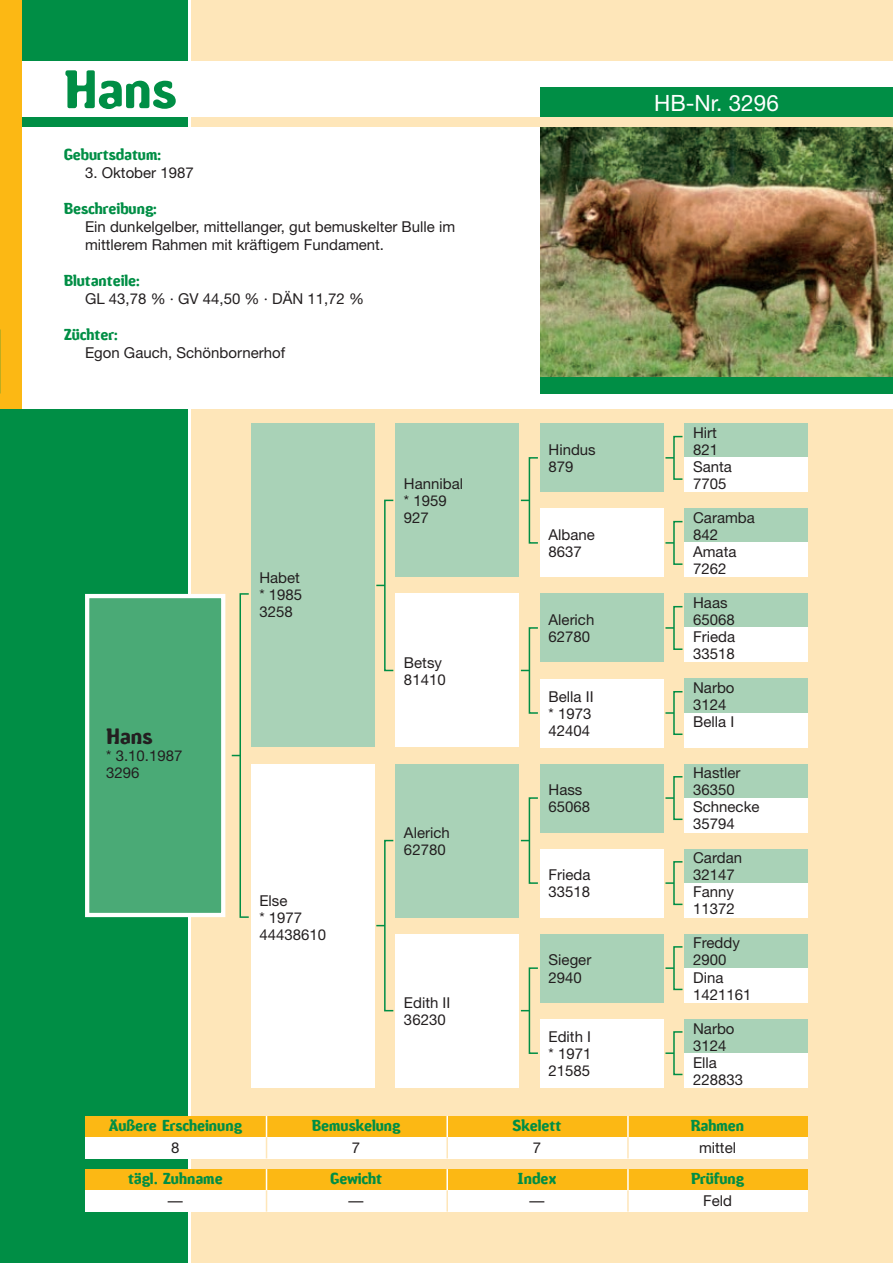
<style>
.page{position:relative;width:893px;height:1263px;background:#fff}
.page>*{position:absolute;margin:0;border:0;box-sizing:border-box;transform-origin:0 0}
.t1{font:51px "Amoebia Drop";color:#008e45}
.t2{font:22.5px "Helvetica Neue";color:#fff}
.t3{font:21px "Amoebia Drop";color:#231f20}
.t4{font:15px/17px "Helvetica Neue";color:#231f20}
.t5{font:15px "Amoebia Drop";color:#008e45}
</style>
<div class="page">
<div style="left:191px;top:0;width:702px;height:1263px;background:#fee6b9"></div>
<div style="left:0;top:0;width:187px;height:1263px;background:#008e45"></div>
<div style="left:0;top:62px;width:893px;height:55px;background:#fff"></div>
<div style="left:0;top:128px;width:893px;height:281px;background:#fff"></div>
<div style="left:685px;top:424px;width:123px;height:34px;background:#a9d2b7"></div>
<div style="left:685px;top:509px;width:123px;height:34px;background:#a9d2b7"></div>
<div style="left:685px;top:594px;width:123px;height:34px;background:#a9d2b7"></div>
<div style="left:685px;top:679px;width:123px;height:34px;background:#a9d2b7"></div>
<div style="left:685px;top:764px;width:123px;height:34px;background:#a9d2b7"></div>
<div style="left:685px;top:849px;width:123px;height:34px;background:#a9d2b7"></div>
<div style="left:685px;top:934px;width:123px;height:34px;background:#a9d2b7"></div>
<div style="left:685px;top:1019px;width:123px;height:34px;background:#a9d2b7"></div>
<div style="left:685px;top:458px;width:123px;height:34px;background:#fff"></div>
<div style="left:685px;top:543px;width:123px;height:34px;background:#fff"></div>
<div style="left:685px;top:628px;width:123px;height:34px;background:#fff"></div>
<div style="left:685px;top:713px;width:123px;height:34px;background:#fff"></div>
<div style="left:685px;top:798px;width:123px;height:34px;background:#fff"></div>
<div style="left:685px;top:883px;width:123px;height:34px;background:#fff"></div>
<div style="left:685px;top:968px;width:123px;height:34px;background:#fff"></div>
<div style="left:685px;top:1053px;width:123px;height:34px;background:#fff"></div>
<div style="left:540px;top:87px;width:353px;height:30px;background:#008e45"></div>
<div style="left:540px;top:424px;width:123px;height:68px;background:#a9d2b7"></div>
<div style="left:540px;top:509px;width:123px;height:68px;background:#fff"></div>
<div style="left:540px;top:594px;width:123px;height:68px;background:#a9d2b7"></div>
<div style="left:540px;top:679px;width:123px;height:68px;background:#fff"></div>
<div style="left:540px;top:764px;width:123px;height:68px;background:#a9d2b7"></div>
<div style="left:540px;top:849px;width:123px;height:68px;background:#fff"></div>
<div style="left:540px;top:934px;width:123px;height:68px;background:#a9d2b7"></div>
<div style="left:540px;top:1019px;width:123px;height:68px;background:#fff"></div>
<div style="left:395px;top:424px;width:124px;height:153px;background:#a9d2b7"></div>
<div style="left:395px;top:594px;width:124px;height:153px;background:#fff"></div>
<div style="left:395px;top:764px;width:124px;height:153px;background:#a9d2b7"></div>
<div style="left:395px;top:934px;width:124px;height:153px;background:#fff"></div>
<div style="left:251px;top:424px;width:123px;height:323px;background:#a9d2b7"></div>
<div style="left:251px;top:764px;width:123px;height:323px;background:#fff"></div>
<div style="left:85px;top:594px;width:140px;height:323px;background:#4aaa76;border:4px solid #fff"></div>
<div style="left:239px;top:593px;width:10px;height:325px;border:2px solid #008e45"></div>
<div style="left:384px;top:500px;width:10px;height:171px;border:2px solid #008e45"></div>
<div style="left:384px;top:840px;width:10px;height:171px;border:2px solid #008e45"></div>
<div style="left:529px;top:457px;width:10px;height:87px;border:2px solid #008e45"></div>
<div style="left:529px;top:627px;width:10px;height:87px;border:2px solid #008e45"></div>
<div style="left:529px;top:797px;width:10px;height:87px;border:2px solid #008e45"></div>
<div style="left:529px;top:967px;width:10px;height:87px;border:2px solid #008e45"></div>
<svg style="left:665px;top:457px;width:9px;height:2px"></svg>
<svg style="left:665px;top:542px;width:9px;height:2px"></svg>
<svg style="left:665px;top:627px;width:9px;height:2px"></svg>
<svg style="left:665px;top:712px;width:9px;height:2px"></svg>
<svg style="left:665px;top:797px;width:9px;height:2px"></svg>
<svg style="left:665px;top:882px;width:9px;height:2px"></svg>
<svg style="left:665px;top:967px;width:9px;height:2px"></svg>
<svg style="left:665px;top:1052px;width:9px;height:2px"></svg>
<div style="left:85px;top:1116px;width:723px;height:21px;background:#fcb814"></div>
<div style="left:85px;top:1169px;width:723px;height:21px;background:#fcb814"></div>
<div style="left:85px;top:1137px;width:723px;height:21px;background:#fff"></div>
<div style="left:85px;top:1190px;width:723px;height:21px;background:#fff"></div>
<svg style="left:266px;top:1116px;width:1px;height:42px"></svg>
<svg style="left:266px;top:1169px;width:1px;height:42px"></svg>
<hr style="left:446px;top:1116px;width:2px;height:21px;background:#fff">
<hr style="left:446px;top:1169px;width:2px;height:21px;background:#fff">
<hr style="left:446px;top:1137px;width:2px;height:21px;background:#fee6b9">
<hr style="left:446px;top:1190px;width:2px;height:21px;background:#fee6b9">
<hr style="left:627px;top:1116px;width:2px;height:21px;background:#fff">
<hr style="left:627px;top:1169px;width:2px;height:21px;background:#fff">
<hr style="left:627px;top:1137px;width:2px;height:21px;background:#fee6b9">
<hr style="left:627px;top:1190px;width:2px;height:21px;background:#fee6b9">
<div style="left:0;top:0;width:21px;height:409px;background:#fcb814"></div>
<div style="left:540px;top:376px;width:353px;height:17px;background:#008e45"></div>
<img style="left:540px;top:128px;width:353px;height:248px">
<h1 class="t1" style="left:64px;top:62px;width:114px">Hans</h1>
<p class="t5" style="left:64px;top:147px;width:99px">Geburtsdatum:</p>
<p class="t4" style="left:85px;top:164px;width:110px">3. Oktober 1987</p>
<p class="t5" style="left:64px;top:201px;width:95px">Beschreibung:</p>
<p class="t4" style="left:85px;top:218px;width:372px;line-height:18px">Ein dunkelgelber, mittellanger, gut bemuskelter Bulle im mittlerem Rahmen mit kräftigem Fundament.</p>
<p class="t4" style="left:85px;top:290px;width:281px">GL 43,78 % · GV 44,50 % · DÄN 11,72 %</p>
<p class="t5" style="left:64px;top:273px;width:78px">Blutanteile:</p>
<p class="t5" style="left:64px;top:327px;width:55px">Züchter:</p>
<p class="t4" style="left:85px;top:344px;width:202px">Egon Gauch, Schönbornerhof</p>
<h2 class="t2" style="left:654px;top:90px;width:126px">HB-Nr. 3296</h2>
<p class="t4" style="left:693px;top:424px;width:25px">Hirt</p>
<p class="t4" style="left:549px;top:441px;width:49px">Hindus</p>
<p class="t4" style="left:693px;top:441px;width:27px">821</p>
<p class="t4" style="left:549px;top:458px;width:27px">879</p>
<p class="t4" style="left:693px;top:458px;width:40px">Santa</p>
<p class="t4" style="left:404px;top:475px;width:61px">Hannibal</p>
<p class="t4" style="left:693px;top:475px;width:35px">7705</p>
<p class="t4" style="left:404px;top:492px;width:44px">* 1959<br>927</p>
<p class="t4" style="left:693px;top:509px;width:63px">Caramba</p>
<p class="t4" style="left:259px;top:569px;width:42px">Habet</p>
<p class="t4" style="left:549px;top:526px;width:48px">Albane</p>
<p class="t4" style="left:693px;top:526px;width:27px">842</p>
<p class="t4" style="left:549px;top:543px;width:35px">8637</p>
<p class="t4" style="left:693px;top:543px;width:45px">Amata</p>
<p class="t4" style="left:693px;top:560px;width:35px">7262</p>
<h3 class="t3" style="left:106px;top:725px;width:48px">Hans</h3>
<p class="t4" style="left:106px;top:747px;width:78px">* 3.10.1987<br>3296</p>
<p class="t4" style="left:259px;top:586px;width:44px">* 1985<br>3258</p>
<p class="t4" style="left:693px;top:594px;width:36px">Haas</p>
<p class="t4" style="left:549px;top:611px;width:47px">Alerich</p>
<p class="t4" style="left:693px;top:611px;width:43px">65068</p>
<p class="t4" style="left:549px;top:628px;width:43px">62780</p>
<p class="t4" style="left:693px;top:628px;width:43px">Frieda</p>
<p class="t4" style="left:404px;top:654px;width:40px">Betsy</p>
<p class="t4" style="left:693px;top:645px;width:43px">33518</p>
<p class="t4" style="left:259px;top:892px;width:30px">Else</p>
<p class="t4" style="left:259px;top:909px;width:68px">* 1977<br>44438610</p>
<p class="t4" style="left:404px;top:671px;width:43px">81410</p>
<p class="t4" style="left:404px;top:824px;width:47px">Alerich</p>
<p class="t4" style="left:404px;top:841px;width:43px">62780</p>
<p class="t4" style="left:404px;top:994px;width:48px">Edith II<br>36230</p>
<p class="t4" style="left:549px;top:688px;width:46px">Bella II</p>
<p class="t4" style="left:549px;top:705px;width:44px">* 1973</p>
<p class="t4" style="left:549px;top:722px;width:43px">42404</p>
<p class="t4" style="left:693px;top:679px;width:43px">Narbo</p>
<p class="t4" style="left:693px;top:696px;width:35px">3124</p>
<p class="t4" style="left:693px;top:713px;width:43px">Bella I</p>
<p class="t4" style="left:693px;top:764px;width:49px">Hastler</p>
<p class="t4" style="left:549px;top:781px;width:35px">Hass</p>
<p class="t4" style="left:693px;top:781px;width:43px">36350</p>
<p class="t4" style="left:549px;top:798px;width:43px">65068</p>
<p class="t4" style="left:693px;top:798px;width:68px">Schnecke</p>
<p class="t4" style="left:693px;top:815px;width:43px">35794</p>
<p class="t4" style="left:693px;top:849px;width:50px">Cardan</p>
<p class="t4" style="left:549px;top:866px;width:43px">Frieda</p>
<p class="t4" style="left:693px;top:866px;width:43px">32147</p>
<p class="t4" style="left:549px;top:883px;width:43px">33518</p>
<p class="t4" style="left:693px;top:883px;width:42px">Fanny</p>
<p class="t4" style="left:693px;top:900px;width:43px">11372</p>
<p class="t4" style="left:693px;top:934px;width:48px">Freddy</p>
<p class="t4" style="left:549px;top:951px;width:44px">Sieger</p>
<p class="t4" style="left:693px;top:951px;width:35px">2900</p>
<p class="t4" style="left:549px;top:968px;width:35px">2940</p>
<p class="t4" style="left:693px;top:968px;width:60px">Dina<br>1421161</p>
<p class="t4" style="left:693px;top:1019px;width:43px">Narbo</p>
<p class="t4" style="left:549px;top:1028px;width:44px">Edith I</p>
<p class="t4" style="left:693px;top:1036px;width:35px">3124</p>
<p class="t4" style="left:549px;top:1045px;width:44px">* 1971</p>
<p class="t4" style="left:549px;top:1062px;width:43px">21585</p>
<p class="t4" style="left:693px;top:1053px;width:52px">Ella<br>228833</p>
<p class="t5" style="left:109px;top:1118px;width:135px">Äußere Erscheinung</p>
<p class="t5" style="left:312px;top:1118px;width:90px">Bemuskelung</p>
<p class="t5" style="left:513px;top:1118px;width:50px">Skelett</p>
<p class="t5" style="left:691px;top:1118px;width:55px">Rahmen</p>
<p class="t4" style="left:171px;top:1138px;width:10px">8</p>
<p class="t4" style="left:352px;top:1138px;width:10px">7</p>
<p class="t4" style="left:533px;top:1138px;width:10px">7</p>
<p class="t4" style="left:699px;top:1138px;width:38px">mittel</p>
<p class="t5" style="left:128px;top:1171px;width:96px">tägl. Zuhname</p>
<p class="t5" style="left:330px;top:1171px;width:53px">Gewicht</p>
<p class="t5" style="left:518px;top:1171px;width:40px">Index</p>
<p class="t5" style="left:691px;top:1171px;width:55px">Prüfung</p>
<p class="t4" style="left:168px;top:1192px;width:16px">—</p>
<p class="t4" style="left:349px;top:1192px;width:16px">—</p>
<p class="t4" style="left:529px;top:1192px;width:16px">—</p>
<p class="t4" style="left:703px;top:1192px;width:30px">Feld</p>
</div>
